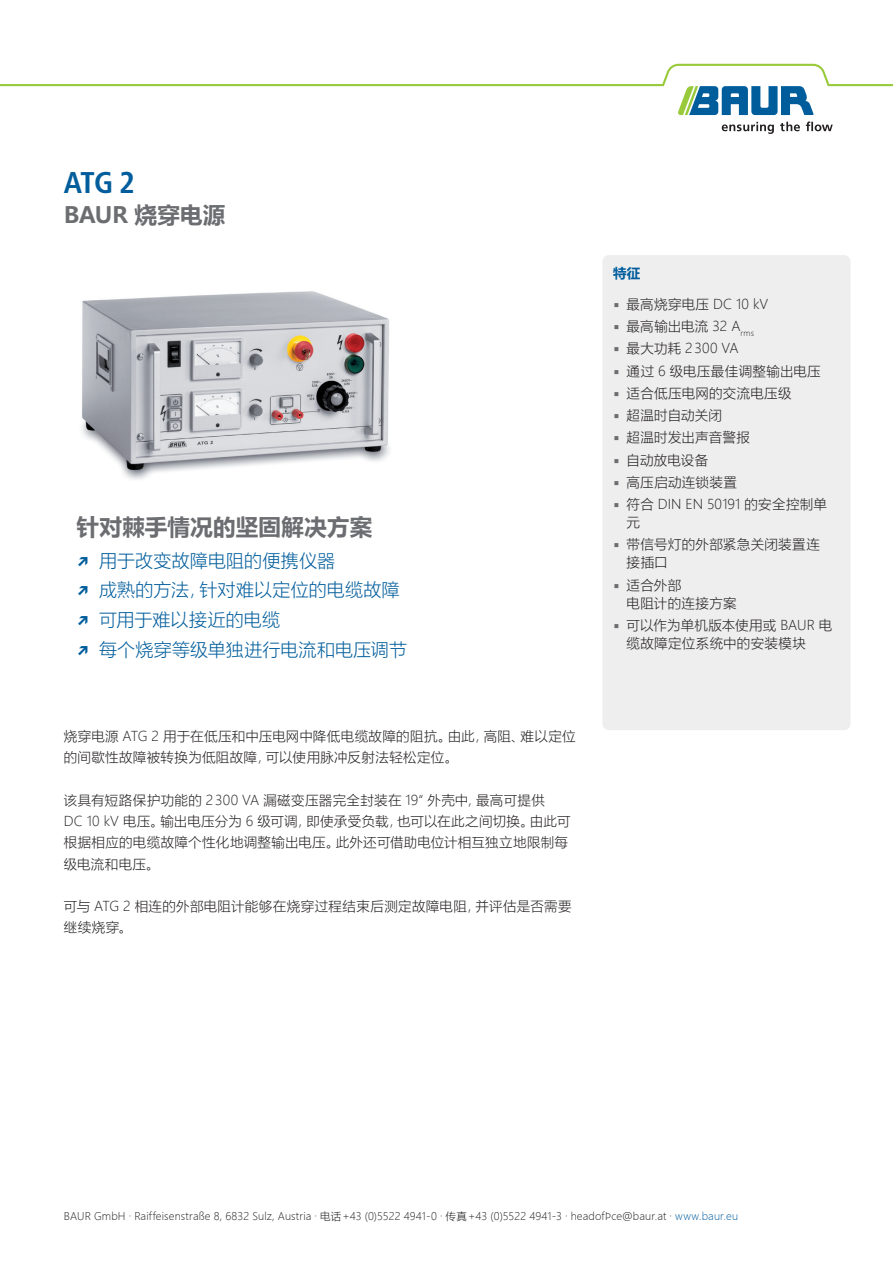
<style>
.page{position:relative;width:893px;height:1263px;background:#fff}
.page>*{position:absolute;margin:0;border:0;box-sizing:border-box;transform-origin:0 0}
.DB_-_Titel_Produktna{font:700 condensed 30px "Frutiger Neue LTW1 G";color:#005d9c}
.DB_-_Aufzählung_USP{font:700 22.5px "Microsoft Ya Hei UI";letter-spacing:.015em;color:#6c6d70}
.DB_-_Titel_Produktbe{font:700 22.5px "Microsoft Ya Hei UI";letter-spacing:-.01em;color:#6c6d70}
.t1{font:18px "Microsoft Ya Hei UI Light";letter-spacing:.005em;color:#005d9c}
.DB___Fließtext{font:13.5px/21.3px "Microsoft Ya Hei UI Light";letter-spacing:.02em;color:#231f20}
.DB_-_Condensed_Übers{font:700 13.5px "Microsoft Ya Hei UI";color:#005d9c}
.DB_-_Fußnote{font:10.5px "Microsoft Ya Hei UI Light";letter-spacing:.015em;color:#231f20}
.s1{font-family:"Frutiger Neue LTW1 G";font-weight:700}
.s2{font-family:"Lucida Sans Unicode";color:#6c6d70}
.s3{color:#005d9c}
</style>
<div class="page">
<svg style="left:722px;top:122px;width:52px;height:12px"></svg>
<svg style="left:780px;top:122px;width:20px;height:9px"></svg>
<svg style="left:806px;top:122px;width:27px;height:9px"></svg>
<svg style="left:0;top:64px;width:893px;height:51px"></svg>
<div style="left:602px;top:255px;width:248px;height:475px;background:#eeeeef;border-radius:6px"></div>
<img style="left:82px;top:291px;width:308px;height:189px">
<p class="DB_-_Titel_Produktna" style="left:64px;top:160px;width:73px">ATG 2</p>
<p class="DB_-_Titel_Produktbe" style="left:64px;top:199px;width:163px">BAUR 烧穿电源</p>
<p class="DB_-_Aufzählung_USP" style="left:77px;top:511px;width:297px">针对棘手情况的坚固解决方案</p>
<p class="t1" style="left:77px;top:548px;width:260px"><span class="s1">↗</span> 用于改变故障电阻的便携仪器</p>
<p class="t1" style="left:77px;top:578px;width:325px"><span class="s1">↗</span> 成熟的方法，针对难以定位的电缆故障</p>
<p class="t1" style="left:77px;top:608px;width:205px"><span class="s1">↗</span> 可用于难以接近的电缆</p>
<p class="t1" style="left:77px;top:637px;width:332px"><span class="s1">↗</span> 每个烧穿等级单独进行电流和电压调节</p>
<p class="DB___Fließtext" style="left:64px;top:725px;width:513px">烧穿电源 ATG 2 用于在低压和中压电网中降低电缆故障的阻抗。由此，高阻、难以定位的间歇性故障被转换为低阻故障，可以使用脉冲反射法轻松定位。</p>
<p class="DB___Fließtext" style="left:64px;top:789px;width:508px">该具有短路保护功能的 2300 VA 漏磁变压器完全封装在 19“ 外壳中，最高可提供<br>DC 10 kV 电压。输出电压分为 6 级可调，即使承受负载，也可以在此之间切换。由此可根据相应的电缆故障个性化地调整输出电压。此外还可借助电位计相互独立地限制每级电流和电压。</p>
<p class="DB___Fließtext" style="left:64px;top:895px;width:509px">可与 ATG 2 相连的外部电阻计能够在烧穿过程结束后测定故障电阻，并评估是否需要继续烧穿。</p>
<p class="DB_-_Condensed_Übers" style="left:613px;top:264px;width:29px">特征</p>
<p class="DB___Fließtext" style="left:613px;top:293px;width:157px"><span class="s2">▪</span> 最高烧穿电压 DC 10 kV</p>
<p class="DB___Fließtext" style="left:613px;top:315px;width:142px"><span class="s2">▪</span> 最高输出电流 32 A<sub>rms</sub></p>
<p class="DB___Fließtext" style="left:613px;top:337px;width:127px"><span class="s2">▪</span> 最大功耗 2300 VA</p>
<p class="DB___Fließtext" style="left:613px;top:360px;width:209px"><span class="s2">▪</span> 通过 6 级电压最佳调整输出电压</p>
<p class="DB___Fließtext" style="left:613px;top:382px;width:180px"><span class="s2">▪</span> 适合低压电网的交流电压级</p>
<p class="DB___Fließtext" style="left:613px;top:404px;width:110px"><span class="s2">▪</span> 超温时自动关闭</p>
<p class="DB___Fließtext" style="left:613px;top:427px;width:139px"><span class="s2">▪</span> 超温时发出声音警报</p>
<p class="DB___Fließtext" style="left:613px;top:449px;width:97px"><span class="s2">▪</span> 自动放电设备</p>
<p class="DB___Fließtext" style="left:613px;top:471px;width:125px"><span class="s2">▪</span> 高压启动连锁装置</p>
<p class="DB___Fließtext" style="left:627px;top:495px;width:202px;line-height:18px;text-indent:-14px"><span class="s2">▪</span> 符合 DIN EN 50191 的安全控制单元</p>
<p class="DB___Fließtext" style="left:627px;top:535px;width:195px;line-height:18px;text-indent:-14px"><span class="s2">▪</span> 带信号灯的外部紧急关闭装置连接插口</p>
<p class="DB___Fließtext" style="left:627px;top:575px;width:112px;line-height:18px;text-indent:-14px"><span class="s2">▪</span> 适合外部<br>电阻计的连接方案</p>
<p class="DB___Fließtext" style="left:627px;top:616px;width:207px;line-height:18px;text-indent:-14px"><span class="s2">▪</span> 可以作为单机版本使用或 BAUR 电缆故障定位系统中的安装模块</p>
<p class="DB_-_Fußnote" style="left:64px;top:1209px;width:676px">BAUR GmbH · Raiffeisenstraße 8, 6832 Sulz, Austria · 电话+43 (0)5522 4941-0 · 传真+43 (0)5522 4941-3 · headoffice@baur.at · <span class="s3">www.baur.eu</span></p>
</div>
